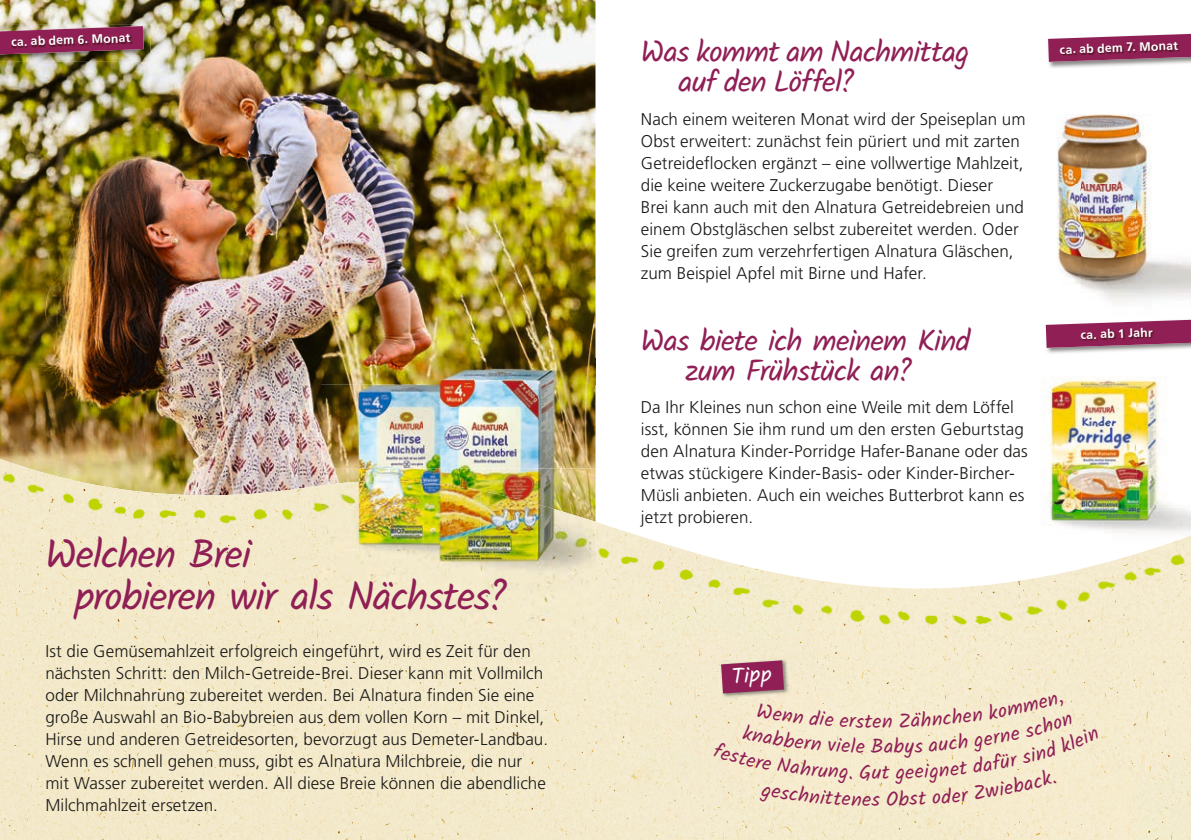
<style>
.page{position:relative;width:1191px;height:840px;background:#fff}
.page>*{position:absolute;margin:0;border:0;box-sizing:border-box;transform-origin:0 0}
.t1{font:40px/42px "Kalam";letter-spacing:-.03em;color:#901f55}
.t2{font:30px/30px "Kalam";letter-spacing:-.025em;color:#901f55}
.t3{font:22px "Kalam";color:#fff}
.t4{font:20px "Kalam";color:#901f55}
.t5{font:300 17px/22px "Frutiger LT Pro";letter-spacing:.005em;color:#1b1917}
.t6{font:700 12.2px "Frutiger LT Pro";color:#fff}
</style>
<div class="page">
<img style="left:0;top:0;width:595px;height:467px">
<img style="left:0;top:550px;width:1191px;height:289px">
<img style="left:0;top:445px;width:59px;height:68px">
<img style="left:51px;top:467px;width:1140px;height:171px">
<img style="left:321px;top:384px;width:102px;height:96px">
<img style="left:321px;top:480px;width:102px;height:142px">
<img style="left:423px;top:358px;width:172px;height:26px">
<img style="left:423px;top:622px;width:172px;height:5px">
<img style="left:423px;top:384px;width:115px;height:106px">
<img style="left:538px;top:384px;width:57px;height:120px">
<img style="left:423px;top:482px;width:57px;height:140px">
<img style="left:480px;top:490px;width:58px;height:132px">
<img style="left:538px;top:504px;width:57px;height:118px">
<img style="left:1026px;top:376px;width:165px;height:174px">
<img style="left:1145px;top:535px;width:46px;height:15px">
<img style="left:1057px;top:115px;width:94px;height:139px">
<img style="left:1058px;top:254px;width:23px;height:31px">
<img style="left:1081px;top:254px;width:110px;height:48px">
<img style="left:0;top:25px;width:150px;height:37px">
<svg style="left:0;top:26px;width:144px;height:29px;background:#934a61"></svg>
<img style="left:11px;top:34px;width:122px;height:15px">
<img style="left:1048px;top:62px;width:143px;height:6px">
<svg style="left:1048px;top:33px;width:143px;height:29px"></svg>
<img style="left:1060px;top:42px;width:120px;height:14px">
<img style="left:1046px;top:348px;width:145px;height:5px">
<svg style="left:1045px;top:319px;width:146px;height:29px;background:#a5537a"></svg>
<img style="left:1080px;top:327px;width:74px;height:14px">
<img style="left:720px;top:658px;width:69px;height:40px">
<svg style="left:721px;top:660px;width:63px;height:33px;background:#983762"></svg>
<svg style="left:713px;top:702px;width:159px;height:103px;background:#f5eacc"></svg>
<svg style="left:882px;top:693px;width:217px;height:112px;background:#f5eacc"></svg>
<p class="t6" style="left:11px;top:35px;width:121px;rotate:-2deg">ca. ab dem 6. Monat</p>
<h1 class="t1" style="left:75px;top:535px;width:434px;text-indent:-30px">Welchen Brei<br>probieren wir als Nächstes?</h1>
<p class="t5" style="left:45px;top:639px;width:504px">Ist die Gemüsemahlzeit erfolgreich eingeführt, wird es Zeit für den nächsten Schritt: den Milch-Getreide-Brei. Dieser kann mit Vollmilch oder Milchnahrung zubereitet werden. Bei Alnatura finden Sie eine große Auswahl an Bio-Babybreien aus dem vollen Korn – mit Dinkel, Hirse und anderen Getreidesorten, bevorzugt aus Demeter-Landbau.<br>Wenn es schnell gehen muss, gibt es Alnatura Milchbreie, die nur mit Wasser zubereitet werden. All diese Breie können die abendliche Milchmahlzeit ersetzen.</p>
<h2 class="t2" style="left:678px;top:39px;width:292px;text-indent:-38px">Was kommt am Nachmittag auf den Löffel?</h2>
<p class="t5" style="left:641px;top:108px;width:386px">Nach einem weiteren Monat wird der Speiseplan um Obst erweitert: zunächst fein püriert und mit zarten Getreideflocken ergänzt – eine vollwertige Mahlzeit, die keine weitere Zuckerzugabe benötigt. Dieser<br>Brei kann auch mit den Alnatura Getreidebreien und einem Obstgläschen selbst zubereitet werden. Oder Sie greifen zum verzehrfertigen Alnatura Gläschen, zum Beispiel Apfel mit Birne und Hafer.</p>
<h2 class="t2" style="left:641px;top:327px;width:331px;text-align:center">Was biete ich meinem Kind zum Frühstück an?</h2>
<p class="t5" style="left:641px;top:396px;width:388px">Da Ihr Kleines nun schon eine Weile mit dem Löffel isst, können Sie ihm rund um den ersten Geburtstag den Alnatura Kinder-Porridge Hafer-Banane oder das etwas stückigere Kinder-Basis- oder Kinder-Bircher-Müsli anbieten. Auch ein weiches Butterbrot kann es jetzt probieren.</p>
<p class="t6" style="left:1059px;top:42px;width:120px;rotate:-2deg">ca. ab dem 7. Monat</p>
<p class="t6" style="left:1080px;top:327px;width:74px;rotate:-2deg">ca. ab 1 Jahr</p>
<p class="t3" style="left:731px;top:660px;width:41px;rotate:-4deg">Tipp</p>
<p class="t4" style="left:872px;top:707px;width:11px">e</p>
<p class="t4" style="left:871px;top:732px;width:14px">B</p>
<p class="t4" style="left:871px;top:758px;width:19px">ut</p>
<p class="t4" style="left:871px;top:785px;width:10px">s</p>
</div>
